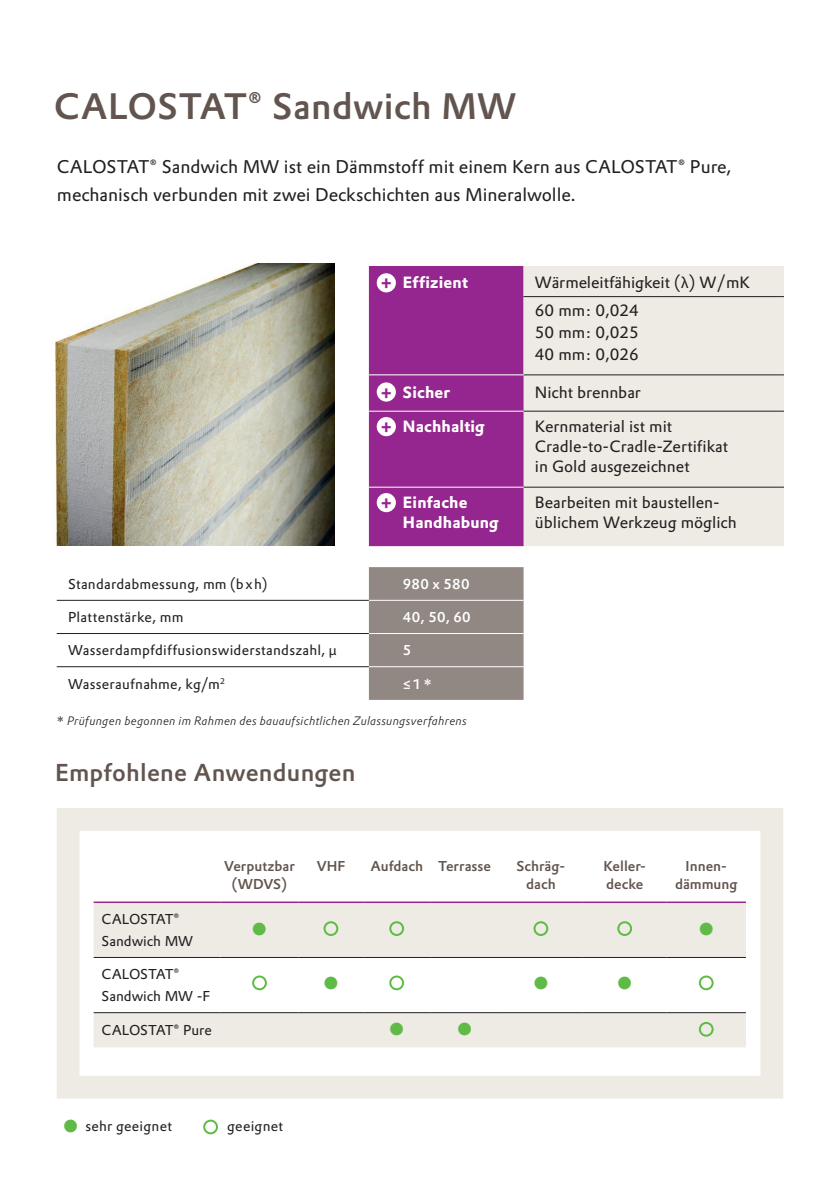
<style>
.page{position:relative;width:840px;height:1191px;background:#fff}
.page>*{position:absolute;margin:0;border:0;box-sizing:border-box;transform-origin:0 0}
.t1{font:500 36px "Evonik Prokyon";letter-spacing:.005em;color:#62544e}
.t2{font:700 36px "Evonik Prokyon";color:#60bb46}
.t3{font:500 24px "Evonik Prokyon";letter-spacing:.01em;color:#62544e}
.t4{font:700 19.6px/34px "Evonik Prokyon";color:#95268f}
.t5{font:18px/28px "Evonik Prokyon";color:#231f20}
.t6{font:16px/20px "Evonik Prokyon";color:#231f20}
.t7{font:700 16px/20px "Evonik Prokyon";letter-spacing:.01em;color:#fff}
.t8{font:14px "Evonik Prokyon";letter-spacing:.015em;color:#231f20}
.t9{font:500 14px/18px "Evonik Prokyon";color:#62544e;text-align:center}
.t10{font:14px/22px "Evonik Prokyon";letter-spacing:-.005em;color:#231f20}
.t11{font:500 14px "Evonik Prokyon";letter-spacing:.025em;color:#fff}
.t12{font:italic 300 12px "Evonik Prokyon";letter-spacing:.015em;color:#231f20}
.s1{font-family:"Myriad Pro"}
.s2{font-style:normal}
.s3{font-weight:700;font-size:36px;color:#60bb46}
</style>
<div class="page">
<div style="left:57px;top:808px;width:725px;height:290px;background:#fff;border:23px solid #eeeae4"></div>
<div style="left:94px;top:903px;width:651px;height:144px;background:#eeeae4"></div>
<svg style="left:94px;top:958px;width:651px;height:54px"></svg>
<hr style="left:94px;top:901px;width:126px;height:2px;background:#95298d">
<hr style="left:94px;top:957px;width:126px;height:1px;background:#231f20">
<hr style="left:220px;top:957px;width:78px;height:1px;background:#231f20">
<hr style="left:298px;top:957px;width:65px;height:1px;background:#231f20">
<hr style="left:363px;top:957px;width:67px;height:1px;background:#231f20">
<hr style="left:430px;top:957px;width:68px;height:1px;background:#231f20">
<hr style="left:498px;top:957px;width:84px;height:1px;background:#231f20">
<hr style="left:582px;top:957px;width:84px;height:1px;background:#231f20">
<hr style="left:666px;top:957px;width:79px;height:1px;background:#231f20">
<hr style="left:94px;top:1012px;width:126px;height:1px;background:#231f20">
<hr style="left:220px;top:1012px;width:78px;height:1px;background:#231f20">
<hr style="left:298px;top:1012px;width:65px;height:1px;background:#231f20">
<hr style="left:363px;top:1012px;width:67px;height:1px;background:#231f20">
<hr style="left:430px;top:1012px;width:68px;height:1px;background:#231f20">
<hr style="left:498px;top:1012px;width:84px;height:1px;background:#231f20">
<hr style="left:582px;top:1012px;width:84px;height:1px;background:#231f20">
<hr style="left:666px;top:1012px;width:79px;height:1px;background:#231f20">
<hr style="left:220px;top:901px;width:78px;height:2px;background:#95268f">
<hr style="left:298px;top:901px;width:65px;height:2px;background:#95268f">
<hr style="left:363px;top:901px;width:67px;height:2px;background:#95268f">
<hr style="left:430px;top:901px;width:68px;height:2px;background:#95268f">
<hr style="left:498px;top:901px;width:84px;height:2px;background:#95268f">
<hr style="left:582px;top:901px;width:84px;height:2px;background:#95268f">
<hr style="left:666px;top:901px;width:79px;height:2px;background:#95268f">
<div style="left:323px;top:921px;width:15px;height:15px;border:2px solid #60bb46;border-radius:50%"></div>
<div style="left:389px;top:921px;width:15px;height:15px;border:2px solid #60bb46;border-radius:50%"></div>
<div style="left:533px;top:921px;width:15px;height:15px;border:2px solid #60bb46;border-radius:50%"></div>
<div style="left:617px;top:921px;width:14px;height:15px;border:2px solid #60bb46;border-radius:50%"></div>
<div style="left:252px;top:975px;width:15px;height:15px;border:2px solid #60bb46;border-radius:50%"></div>
<div style="left:389px;top:975px;width:15px;height:15px;border:2px solid #60bb46;border-radius:50%"></div>
<div style="left:698px;top:975px;width:15px;height:15px;border:2px solid #60bb46;border-radius:50%"></div>
<div style="left:698px;top:1022px;width:15px;height:14px;border:2px solid #60bb46;border-radius:50%"></div>
<div style="left:523px;top:266px;width:260px;height:280px;background:#eeeae4"></div>
<div style="left:369px;top:266px;width:154px;height:280px;background:#95268f"></div>
<hr style="left:523px;top:487px;width:260px;height:1px;background:#231f20">
<hr style="left:523px;top:296px;width:260px;height:1px;background:#231f20">
<hr style="left:369px;top:296px;width:154px;height:1px;background:#95268f">
<hr style="left:523px;top:374px;width:260px;height:1px;background:#231f20">
<hr style="left:523px;top:411px;width:260px;height:1px;background:#231f20">
<hr style="left:369px;top:411px;width:154px;height:1px;background:#fff">
<hr style="left:369px;top:487px;width:154px;height:1px;background:#fff">
<hr style="left:369px;top:374px;width:154px;height:1px;background:#fff">
<div style="left:369px;top:567px;width:154px;height:133px;background:#918883"></div>
<hr style="left:57px;top:600px;width:312px;height:1px;background:#231f20">
<hr style="left:57px;top:633px;width:312px;height:1px;background:#231f20">
<hr style="left:57px;top:666px;width:312px;height:1px;background:#231f20">
<hr style="left:369px;top:600px;width:154px;height:1px;background:#fff">
<hr style="left:369px;top:633px;width:154px;height:1px;background:#fff">
<hr style="left:369px;top:666px;width:154px;height:1px;background:#fff">
<div style="left:376px;top:273px;width:19px;height:19px;background:#fff;border-radius:50%"></div>
<div style="left:376px;top:382px;width:19px;height:19px;background:#fff;border-radius:50%"></div>
<div style="left:376px;top:417px;width:19px;height:19px;background:#fff;border-radius:50%"></div>
<div style="left:376px;top:493px;width:19px;height:19px;background:#fff;border-radius:50%"></div>
<img style="left:55px;top:264px;width:279px;height:281px">
<div style="left:203px;top:1119px;width:15px;height:15px;border:2px solid #60bb46;border-radius:50%"></div>
<h1 class="t1" style="left:54px;top:77px;width:463px">CALOSTAT® Sandwich MW</h1>
<p class="t5" style="left:57px;top:151px;width:675px">CALOSTAT® Sandwich MW ist ein Dämmstoff mit einem Kern aus CALOSTAT® Pure, mechanisch verbunden mit zwei Deckschichten aus Mineralwolle.</p>
<p class="t4" style="left:380px;top:263px;width:13px">+</p>
<p class="t4" style="left:380px;top:373px;width:13px">+ +</p>
<p class="t4" style="left:380px;top:483px;width:13px">+</p>
<p class="t7" style="left:403px;top:271px;width:66px">Effizient</p>
<p class="t6" style="left:534px;top:267px;width:216px;line-height:28px">Wärmeleitfähigkeit (<span class="s1">λ</span>) W/mK<br>60 mm: 0,024</p>
<p class="t6" style="left:534px;top:320px;width:105px;line-height:22px">50 mm: 0,025<br>40 mm: 0,026</p>
<p class="t7" style="left:403px;top:381px;width:49px">Sicher</p>
<p class="t6" style="left:534px;top:381px;width:107px">Nicht brennbar</p>
<p class="t7" style="left:403px;top:415px;width:83px">Nachhaltig</p>
<p class="t6" style="left:534px;top:415px;width:195px">Kernmaterial ist mit<br>Cradle-to-Cradle-Zertifikat in Gold ausgezeichnet</p>
<p class="t7" style="left:403px;top:491px;width:97px">Einfache<br>Handhabung</p>
<p class="t6" style="left:534px;top:491px;width:203px">Bearbeiten mit baustellen&shy;üblichem Werkzeug möglich</p>
<p class="t8" style="left:68px;top:573px;width:200px">Standardabmessung, mm (bxh)</p>
<p class="t11" style="left:403px;top:573px;width:68px">980 x 580</p>
<p class="t8" style="left:68px;top:606px;width:117px">Plattenstärke, mm</p>
<p class="t11" style="left:403px;top:606px;width:69px">40, 50, 60</p>
<p class="t8" style="left:68px;top:639px;width:270px">Wasserdampfdiffusionswiderstandszahl, <span class="s1">μ</span></p>
<p class="t11" style="left:403px;top:639px;width:10px">5</p>
<p class="t8" style="left:68px;top:673px;width:158px">Wasseraufnahme, kg/m<sup>2</sup></p>
<p class="t11" style="left:403px;top:672px;width:30px">≤1*</p>
<p class="t12" style="left:57px;top:711px;width:411px"><span class="s2">*</span> Prüfungen begonnen im Rahmen des bauaufsichtlichen Zulassungsverfahrens</p>
<h2 class="t3" style="left:55px;top:753px;width:302px">Empfohlene Anwendungen</h2>
<p class="t9" style="left:224px;top:856px;width:72px">Verputzbar (WDVS)</p>
<p class="t9" style="left:316px;top:856px;width:30px">VHF</p>
<p class="t9" style="left:370px;top:856px;width:122px">Aufdach Terrasse</p>
<p class="t9" style="left:516px;top:856px;width:50px">Schräg&shy;dach</p>
<p class="t9" style="left:603px;top:856px;width:44px;text-align:left">Keller&shy;decke</p>
<p class="t9" style="left:674px;top:856px;width:64px">Innen&shy;dämmung</p>
<p class="t10" style="left:102px;top:907px;width:93px">CALOSTAT®<br>Sandwich MW</p>
<h1 class="t2" style="left:248px;top:897px;width:23px">•</h1>
<h1 class="t2" style="left:695px;top:897px;width:23px">•</h1>
<p class="t10" style="left:102px;top:962px;width:110px">CALOSTAT®<br>Sandwich MW -F</p>
<h1 class="t2" style="left:320px;top:952px;width:23px">•</h1>
<h1 class="t2" style="left:529px;top:952px;width:107px">• •</h1>
<p class="t10" style="left:102px;top:1018px;width:111px">CALOSTAT® Pure</p>
<h1 class="t2" style="left:385px;top:998px;width:91px">• •</h1>
<p class="t8" style="left:60px;top:1115px;width:114px"><span class="s3">•</span> sehr geeignet</p>
<p class="t8" style="left:227px;top:1115px;width:58px">geeignet</p>
</div>
